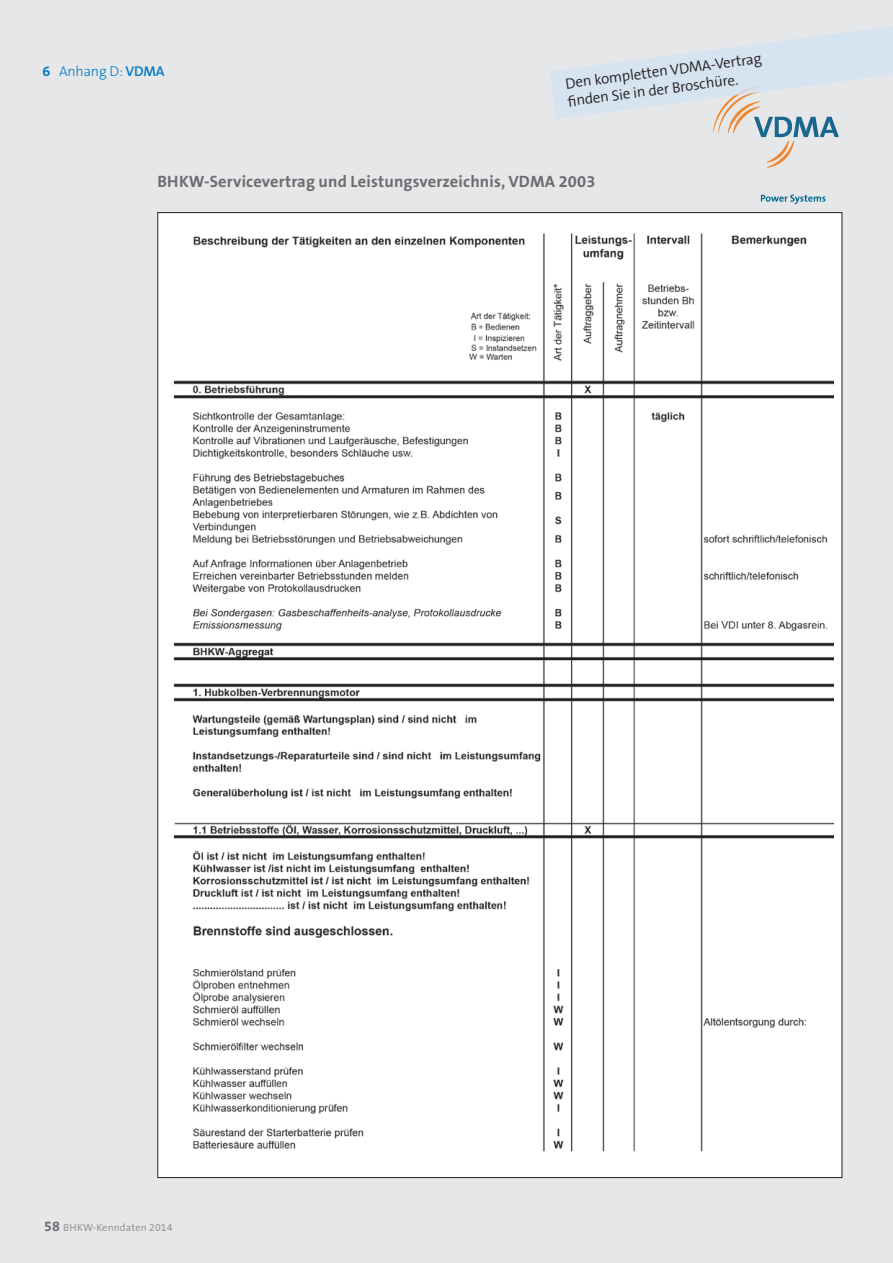
<style>
.page{position:relative;width:893px;height:1263px;background:#e6e7e9}
.page>*{position:absolute;margin:0;border:0;box-sizing:border-box;transform-origin:0 0}
.t1{font:700 16.5px "The Sans B7";letter-spacing:.01em;color:#6c6d70}
.t2{font:300 15px/17.9px "The Sans B4";color:#231f20}
.t3{font:300 14.25px "The Sans B3";letter-spacing:-.01em;color:#007bc3}
.t4{font:10.5px "The Sans B5 Plain";letter-spacing:.01em;color:#939598}
.s1{font-family:"The Sans B7";font-weight:700}
.s2{font-family:"The Sans B6";font-weight:600}
.s3{font-family:"The Sans B7";font-weight:700;font-size:14.25px;color:#6c6d70}
</style>
<div class="page">
<svg style="left:761px;top:195px;width:65px;height:9px"></svg>
<div style="left:158px;top:213px;width:684px;height:964px;background:#fff"></div>
<img style="left:173px;top:233px;width:660px;height:919px">
<svg style="left:550px;top:26px;width:343px;height:142px"></svg>
<p class="t3" style="left:43px;top:64px;width:124px"><span class="s1">6</span> Anhang D: <span class="s2">VDMA</span></p>
<p class="t2" style="left:564px;top:76px;width:199px;rotate:-8deg">Den kompletten VDMA-Vertrag fi nden Sie in der Broschüre.</p>
<p class="t1" style="left:157px;top:172px;width:440px">BHKW-Servicevertrag und Leistungsverzeichnis, VDMA 2003</p>
<p class="t4" style="left:44px;top:1222px;width:130px"><span class="s3">58</span> BHKW-Kenndaten 2014</p>
</div>
